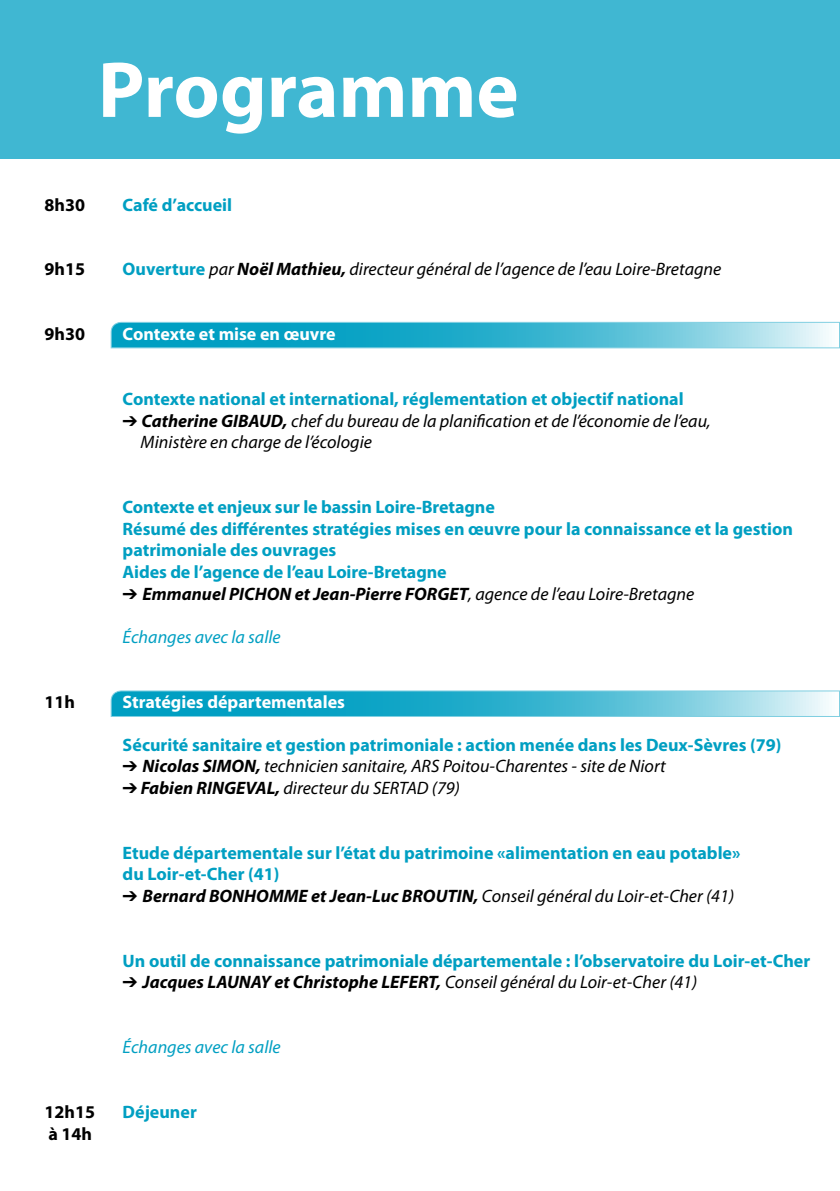
<style>
.page{position:relative;width:840px;height:1191px;background:#fff}
.page>*{position:absolute;margin:0;border:0;box-sizing:border-box;transform-origin:0 0}
.t1{font:700 80px "Myriad Pro";color:#fff}
.t2{font:700 18px/21.6px "Myriad Pro";color:#009fc2}
.t3{font:italic 18px/21.6px "Myriad Pro";color:#000}
.t4{font:italic 700 18px "Myriad Pro";color:#000}
.t5{font:700 18px "Myriad Pro";color:#fff}
.t6{font:italic 18px "Myriad Pro";color:#009fc2}
.t7{font:700 18px "Myriad Pro";color:#000}
.s1{font-weight:700;font-style:normal;color:#009fc2}
.s2{font-weight:700}
.s3{font-weight:400}
</style>
<div class="page">
<div style="left:0;top:0;width:839px;height:159px;background:#40b7d2"></div>
<svg style="left:110px;top:321px;width:729px;height:28px;background:#50bdd5"></svg>
<svg style="left:110px;top:690px;width:729px;height:27px;background:#49bad3"></svg>
<h1 class="t1" style="left:98px;top:38px;width:422px">Programme</h1>
<p class="t7" style="left:45px;top:193px;width:42px">8h30</p>
<p class="t2" style="left:122px;top:193px;width:111px">Café d’accueil</p>
<p class="t7" style="left:45px;top:258px;width:42px">9h15</p>
<p class="t3" style="left:122px;top:258px;width:600px"><span class="s1">Ouverture</span> par <span class="s2">Noël Mathieu,</span> directeur général de l’agence de l’eau Loire-Bretagne</p>
<p class="t7" style="left:45px;top:322px;width:42px">9h30</p>
<p class="t5" style="left:122px;top:322px;width:214px">Contexte et mise en œuvre</p>
<p class="t2" style="left:122px;top:387px;width:562px">Contexte national et international, réglementation et objectif national</p>
<p class="t3" style="left:140px;top:409px;width:571px;text-indent:-18px">➔ <span class="s2">Catherine GIBAUD,</span> chef du bureau de la planification et de l’économie de l’eau,<br>Ministère en charge de l’écologie</p>
<p class="t2" style="left:122px;top:495px;width:671px">Contexte et enjeux sur le bassin Loire-Bretagne<br>Résumé des différentes stratégies mises en œuvre pour la connaissance et la gestion patrimoniale des ouvrages<br>Aides de l’agence de l’eau Loire-Bretagne</p>
<p class="t4" style="left:123px;top:582px;width:573px">➔ Emmanuel PICHON et Jean-Pierre FORGET<span class="s3">, agence de l’eau Loire-Bretagne</span></p>
<p class="t6" style="left:123px;top:625px;width:159px">Échanges avec la salle</p>
<p class="t7" style="left:45px;top:690px;width:32px">11h</p>
<p class="t5" style="left:123px;top:690px;width:224px">Stratégies départementales</p>
<p class="t2" style="left:123px;top:733px;width:660px">Sécurité sanitaire et gestion patrimoniale : action menée dans les Deux-Sèvres (79)</p>
<p class="t3" style="left:123px;top:755px;width:544px">➔ <span class="s2">Nicolas SIMON,</span> technicien sanitaire, ARS Poitou-Charentes - site de Niort</p>
<p class="t3" style="left:123px;top:777px;width:338px">➔ <span class="s2">Fabien RINGEVAL,</span> directeur du SERTAD (79)</p>
<p class="t2" style="left:123px;top:841px;width:619px">Etude départementale sur l’état du patrimoine «alimentation en eau potable» du Loir-et-Cher (41)</p>
<p class="t4" style="left:123px;top:884px;width:612px">➔ Bernard BONHOMME et Jean-Luc BROUTIN, <span class="s3">Conseil général du Loir-et-Cher (41)</span></p>
<p class="t2" style="left:123px;top:949px;width:688px">Un outil de connaissance patrimoniale départementale : l’observatoire du Loir-et-Cher</p>
<p class="t4" style="left:123px;top:970px;width:576px">➔ Jacques LAUNAY et Christophe LEFERT, <span class="s3">Conseil général du Loir-et-Cher (41)</span></p>
<p class="t6" style="left:123px;top:1036px;width:159px">Échanges avec la salle</p>
<p class="t7" style="left:45px;top:1100px;width:52px">12h15</p>
<p class="t2" style="left:123px;top:1100px;width:76px">Déjeuner</p>
<p class="t7" style="left:48px;top:1122px;width:45px">à 14h</p>
</div>
